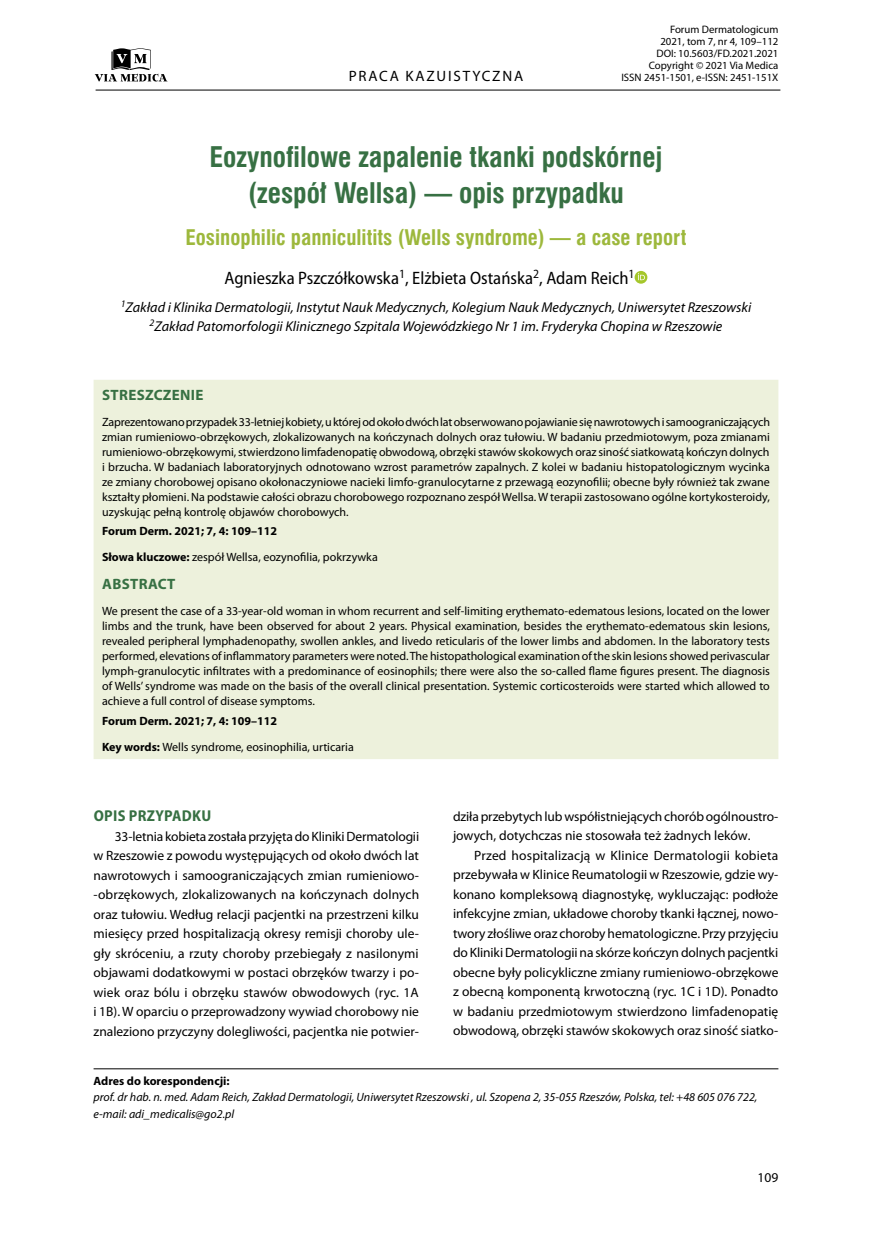
<style>
.page{position:relative;width:872px;height:1234px;background:#fff}
.page>*{position:absolute;margin:0;border:0;box-sizing:border-box;transform-origin:0 0}
.t1{font:700 27.75px/36px "Swis 721 Cn EU";color:#377043;text-align:center}
.t2{font:700 21px "Swis 721 Cn EU";color:#9db83c}
.t3{font:semi-condensed 18px "Myriad Pro";color:#000}
.t4{font:700 semi-condensed 15.75px "Myriad Pro";letter-spacing:.02em;color:#377043}
.t5{font:700 15px "Myriad Pro";letter-spacing:.02em;color:#377043}
.t6{font:15px "Myriad Pro";letter-spacing:.12em;color:#000}
.t7{font:italic 14.25px/19.5px "Myriad Pro";color:#000;text-align:center}
.t8{font:13.5px/19.5px "Myriad Pro";color:#000;text-align:justify}
.t9{font:12px/15px "Myriad Pro";color:#000;text-align:justify}
.t10{font:italic 12px/16.5px "Myriad Pro";color:#000}
.t11{font:700 12px/26px "Myriad Pro";color:#000}
.t12{font:10.8px/12px "Myriad Pro";color:#000;text-align:right}
.s1{font-weight:400}
.s2{font-weight:700}
</style>
<div class="page">
<svg style="left:95px;top:48px;width:72px;height:34px"></svg>
<hr style="left:96px;top:90px;width:684px;height:1px;background:#000">
<svg style="left:634px;top:271px;width:13px;height:12px"></svg>
<svg style="left:638px;top:273px;width:7px;height:7px"></svg>
<div style="left:94px;top:380px;width:684px;height:379px;background:#edf1dc"></div>
<hr style="left:94px;top:1068px;width:684px;height:1px;background:#000">
<p class="t6" style="left:349px;top:68px;width:176px">PRACA KAZUISTYCZNA</p>
<p class="t12" style="left:621px;top:23px;width:158px">Forum Dermatologicum<br>2021, tom 7, nr 4, 109–112<br>DOI: 10.5603/FD.2021.2021<br>Copyright © 2021 Via Medica<br>ISSN 2451-1501, e-ISSN: 2451-151X</p>
<h1 class="t1" style="left:209px;top:140px;width:454px">Eozynofilowe zapalenie tkanki podskórnej (zespół Wellsa) — opis przypadku</h1>
<h2 class="t2" style="left:185px;top:225px;width:502px">Eosinophilic panniculitits (Wells syndrome) — a case report</h2>
<h3 class="t3" style="left:225px;top:268px;width:411px">Agnieszka Pszczółkowska<sup>1</sup>, Elżbieta Ostańska<sup>2</sup>, Adam Reich<sup>1</sup></h3>
<p class="t7" style="left:121px;top:297px;width:632px"><sup>1</sup>Zakład i Klinika Dermatologii, Instytut Nauk Medycznych, Kolegium Nauk Medycznych, Uniwersytet Rzeszowski<br><sup>2</sup>Zakład Patomorfologii Klinicznego Szpitala Wojewódzkiego Nr 1 im. Fryderyka Chopina w Rzeszowie</p>
<p class="t5" style="left:102px;top:386px;width:103px">STRESZCZENIE</p>
<p class="t9" style="left:102px;top:414px;width:669px">Zaprezentowano przypadek 33-letniej kobiety, u której od około dwóch lat obserwowano pojawianie się nawrotowych i samoograniczających zmian rumieniowo-obrzękowych, zlokalizowanych na kończynach dolnych oraz tułowiu. W badaniu przedmiotowym, poza zmianami rumieniowo-obrzękowymi, stwierdzono limfadenopatię obwodową, obrzęki stawów skokowych oraz siność siatkowatą kończyn dolnych i brzucha. W badaniach laboratoryjnych odnotowano wzrost parametrów zapalnych. Z kolei w badaniu histopatologicznym wycinka ze zmiany chorobowej opisano okołonaczyniowe nacieki limfo-granulocytarne z przewagą eozynofilii; obecne były również tak zwane kształty płomieni. Na podstawie całości obrazu chorobowego rozpoznano zespół Wellsa. W terapii zastosowano ogólne kortykosteroidy, uzyskując pełną kontrolę objawów chorobowych.</p>
<p class="t11" style="left:102px;top:518px;width:277px">Forum Derm. 2021; 7, 4: 109–112<br>Słowa kluczowe: <span class="s1">zespół Wellsa, eozynofilia, pokrzywka</span></p>
<p class="t5" style="left:102px;top:575px;width:75px">ABSTRACT</p>
<p class="t9" style="left:102px;top:603px;width:669px">We present the case of a 33-year-old woman in whom recurrent and self-limiting erythemato-edematous lesions, located on the lower limbs and the trunk, have been observed for about 2 years. Physical examination, besides the erythemato-edematous skin lesions, revealed peripheral lymphadenopathy, swollen ankles, and livedo reticularis of the lower limbs and abdomen. In the laboratory tests performed, elevations of inflammatory parameters were noted. The histopathological examination of the skin lesions showed perivascular lymph-granulocytic infiltrates with a predominance of eosinophils; there were also the so-called flame figures present. The diagnosis of Wells’ syndrome was made on the basis of the overall clinical presentation. Systemic corticosteroids were started which allowed to achieve a full control of disease symptoms.</p>
<p class="t9" style="left:102px;top:707px;width:253px;line-height:26px"><span class="s2">Forum Derm. 2021; 7, 4: 109–112<br>Key words:</span> Wells syndrome, eosinophilia, urticaria</p>
<h3 class="t4" style="left:94px;top:807px;width:119px">OPIS PRZYPADKU</h3>
<p class="t8" style="left:94px;top:826px;width:327px;text-indent:21px">33-letnia kobieta została przyjęta do Kliniki Dermatologii w Rzeszowie z powodu występujących od około dwóch lat nawrotowych i samoograniczających zmian rumieniowo--obrzękowych, zlokalizowanych na kończynach dolnych oraz tułowiu. Według relacji pacjentki na przestrzeni kilku miesięcy przed hospitalizacją okresy remisji choroby ule&shy;gły skróceniu, a rzuty choroby przebiegały z nasilonymi objawami dodatkowymi w postaci obrzęków twarzy i po&shy;wiek oraz bólu i obrzęku stawów obwodowych (ryc. 1A i 1B). W oparciu o przeprowadzony wywiad chorobowy nie znaleziono przyczyny dolegliwości, pacjentka nie potwier-</p>
<p class="t8" style="left:453px;top:806px;width:327px">dziła przebytych lub współistniejących chorób ogólnoustro&shy;jowych, dotychczas nie stosowała też żadnych leków.</p>
<p class="t8" style="left:453px;top:845px;width:327px;text-indent:21px">Przed hospitalizacją w Klinice Dermatologii kobieta przebywała w Klinice Reumatologii w Rzeszowie, gdzie wy&shy;konano kompleksową diagnostykę, wykluczając: podłoże infekcyjne zmian, układowe choroby tkanki łącznej, nowo&shy;twory złośliwe oraz choroby hematologiczne. Przy przyjęciu do Kliniki Dermatologii na skórze kończyn dolnych pacjentki obecne były policykliczne zmiany rumieniowo-obrzękowe z obecną komponentą krwotoczną (ryc. 1C i 1D). Ponadto w badaniu przedmiotowym stwierdzono limfadenopatię obwodową, obrzęki stawów skokowych oraz siność siatko-</p>
<p class="t11" style="left:94px;top:1067px;width:138px">Adres do korespondencji:</p>
<p class="t10" style="left:94px;top:1088px;width:665px">prof. dr hab. n. med. Adam Reich, Zakład Dermatologii, Uniwersytet Rzeszowski , ul. Szopena 2, 35-055 Rzeszów, Polska, tel: +48 605 076 722, e-mail: adi_medicalis@go2.pl</p>
<p class="t8" style="left:757px;top:1168px;width:22px">109</p>
</div>
